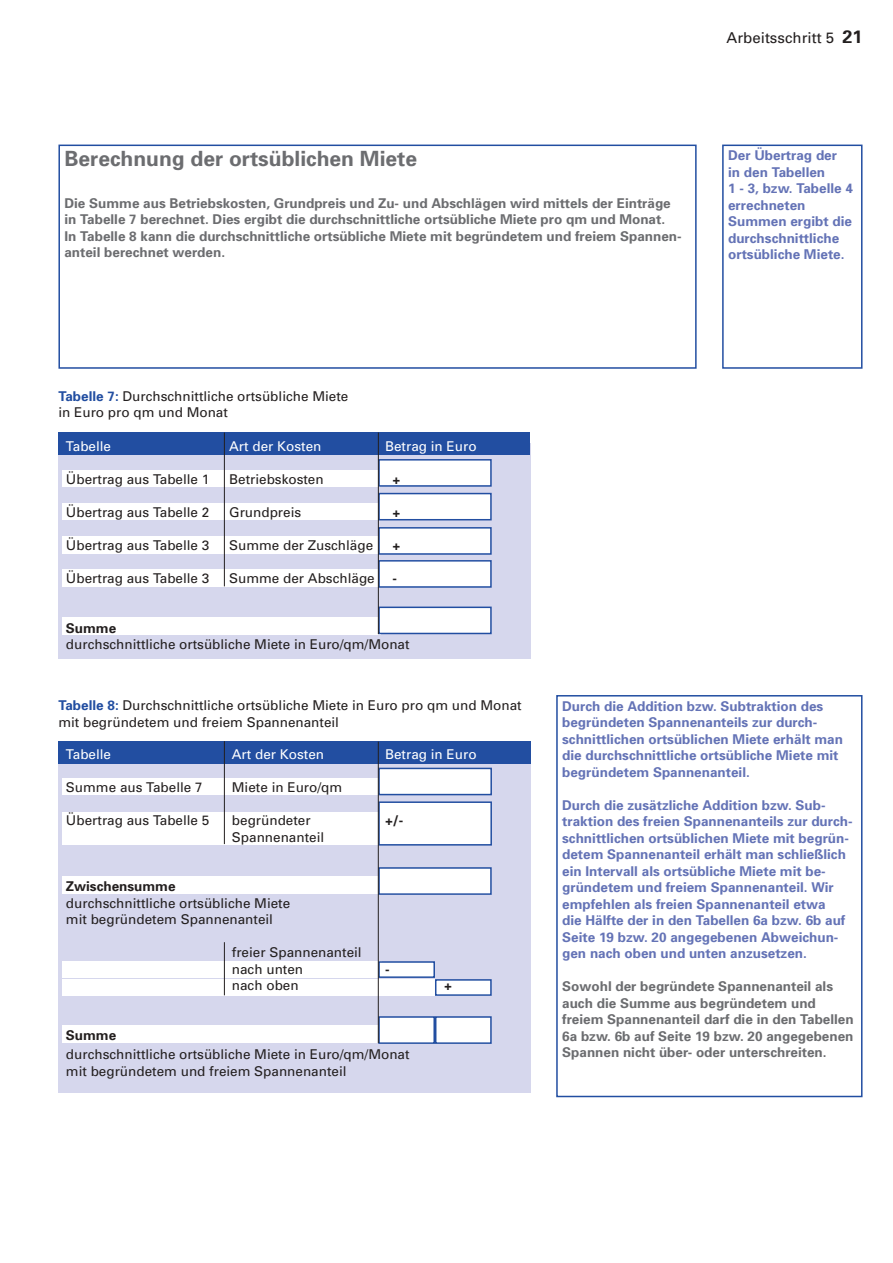
<style>
.page{position:relative;width:893px;height:1263px;background:#fff}
.page>*{position:absolute;margin:0;border:0;box-sizing:border-box;transform-origin:0 0}
.t1{font:700 21px "Univers";color:#6c6d70}
.t2{font:15px "Univers";color:#231f1f}
.t3{font:700 13.5px/16.5px "Univers";color:#6473b6}
.t4{font:13.5px/16.5px "Univers";color:#231f1f}
.t5{font:700 13.5px/16.5px "Univers";color:#6c6d70}
.t6{font:13.5px "Univers";color:#fff}
.t7{font:700 13.5px "Univers";color:#231f1f}
.s1{font-weight:700;font-size:18px}
.s2{font-weight:700;color:#224ea1}
</style>
<div class="page">
<div style="left:58px;top:443px;width:472px;height:215px;background:#d6d7ed"></div>
<div style="left:58px;top:746px;width:472px;height:347px;background:#d6d7ed"></div>
<div style="left:58px;top:433px;width:472px;height:22px;background:#224ea1"></div>
<div style="left:62px;top:536px;width:322px;height:18px;background:#fff"></div>
<div style="left:62px;top:471px;width:317px;height:16px;background:#fff"></div>
<div style="left:62px;top:503px;width:328px;height:17px;background:#fff"></div>
<div style="left:379px;top:528px;width:112px;height:26px;background:#fff"></div>
<div style="left:378px;top:527px;width:113px;height:28px;border:2px solid #224ea1"></div>
<div style="left:62px;top:569px;width:319px;height:18px;background:#fff"></div>
<div style="left:379px;top:561px;width:112px;height:26px;background:#fff"></div>
<div style="left:378px;top:560px;width:113px;height:28px;border:2px solid #224ea1"></div>
<div style="left:62px;top:617px;width:319px;height:17px;background:#fff"></div>
<div style="left:379px;top:607px;width:112px;height:26px;background:#fff"></div>
<div style="left:378px;top:607px;width:113px;height:27px;border:2px solid #224ea1"></div>
<div style="left:379px;top:494px;width:112px;height:26px;background:#fff"></div>
<div style="left:378px;top:493px;width:113px;height:27px;border:2px solid #224ea1"></div>
<div style="left:379px;top:460px;width:112px;height:26px;background:#fff"></div>
<div style="left:378px;top:459px;width:113px;height:28px;border:2px solid #224ea1"></div>
<hr style="left:378px;top:433px;width:1px;height:201px;background:#231f1f">
<hr style="left:224px;top:433px;width:1px;height:153px;background:#231f1f">
<div style="left:58px;top:741px;width:472px;height:23px;background:#224ea1"></div>
<div style="left:62px;top:778px;width:317px;height:16px;background:#fff"></div>
<div style="left:62px;top:812px;width:328px;height:32px;background:#fff"></div>
<div style="left:62px;top:877px;width:319px;height:17px;background:#fff"></div>
<div style="left:379px;top:868px;width:112px;height:26px;background:#fff"></div>
<div style="left:378px;top:867px;width:113px;height:28px;border:2px solid #224ea1"></div>
<div style="left:62px;top:962px;width:320px;height:16px;background:#fff"></div>
<div style="left:62px;top:979px;width:373px;height:17px;background:#fff"></div>
<div style="left:435px;top:980px;width:56px;height:15px;background:#fff"></div>
<div style="left:435px;top:979px;width:56px;height:17px;border:2px solid #224ea1"></div>
<div style="left:379px;top:962px;width:55px;height:15px;background:#fff"></div>
<div style="left:378px;top:961px;width:57px;height:17px;border:2px solid #224ea1"></div>
<div style="left:62px;top:1026px;width:319px;height:17px;background:#fff"></div>
<div style="left:379px;top:1017px;width:55px;height:26px;background:#fff"></div>
<div style="left:378px;top:1016px;width:57px;height:28px;border:2px solid #224ea1"></div>
<div style="left:435px;top:1017px;width:56px;height:26px;background:#fff"></div>
<div style="left:435px;top:1016px;width:56px;height:28px;border:2px solid #224ea1"></div>
<div style="left:379px;top:802px;width:112px;height:43px;background:#fff"></div>
<div style="left:378px;top:801px;width:114px;height:45px;border:2px solid #224ea1"></div>
<div style="left:379px;top:768px;width:112px;height:27px;background:#fff"></div>
<div style="left:378px;top:768px;width:114px;height:27px;border:2px solid #224ea1"></div>
<hr style="left:224px;top:741px;width:1px;height:103px;background:#231f1f">
<hr style="left:224px;top:942px;width:1px;height:53px;background:#231f1f">
<hr style="left:378px;top:742px;width:1px;height:301px;background:#231f1f">
<div style="left:58px;top:145px;width:638px;height:224px;border:2px solid #224ea1"></div>
<div style="left:722px;top:145px;width:140px;height:224px;border:2px solid #224ea1"></div>
<div style="left:556px;top:695px;width:306px;height:402px;border:2px solid #224ea1"></div>
<h1 class="t1" style="left:64px;top:151px;width:354px">Berechnung der ortsüblichen Miete</h1>
<p class="t5" style="left:64px;top:196px;width:618px">Die Summe aus Betriebskosten, Grundpreis und Zu- und Abschlägen wird mittels der Einträge in Tabelle 7 berechnet. Dies ergibt die durchschnittliche ortsübliche Miete pro qm und Monat.<br>In Tabelle 8 kann die durchschnittliche ortsübliche Miete mit begründetem und freiem Spannen&shy;anteil berechnet werden.</p>
<p class="t2" style="left:726px;top:32px;width:137px">Arbeitsschritt 5 <span class="s1">21</span></p>
<p class="t3" style="left:728px;top:148px;width:126px">Der Übertrag der<br>in den Tabellen<br>1 - 3, bzw. Tabelle 4 errechneten<br>Summen ergibt die durchschnittliche ortsübliche Miete.</p>
<p class="t4" style="left:58px;top:389px;width:291px"><span class="s2">Tabelle 7:</span> Durchschnittliche ortsübliche Miete in Euro pro qm und Monat</p>
<p class="t6" style="left:66px;top:441px;width:47px">Tabelle</p>
<p class="t6" style="left:229px;top:441px;width:94px">Art der Kosten</p>
<p class="t6" style="left:385px;top:441px;width:93px">Betrag in Euro</p>
<p class="t4" style="left:66px;top:472px;width:145px">Übertrag aus Tabelle 1</p>
<p class="t4" style="left:229px;top:472px;width:96px">Betriebskosten</p>
<p class="t7" style="left:392px;top:474px;width:9px">+</p>
<p class="t4" style="left:66px;top:505px;width:145px">Übertrag aus Tabelle 2</p>
<p class="t4" style="left:229px;top:505px;width:73px">Grundpreis</p>
<p class="t7" style="left:392px;top:507px;width:9px">+</p>
<p class="t4" style="left:66px;top:538px;width:145px">Übertrag aus Tabelle 3</p>
<p class="t4" style="left:229px;top:538px;width:145px">Summe der Zuschläge</p>
<p class="t7" style="left:392px;top:540px;width:9px">+</p>
<p class="t4" style="left:66px;top:571px;width:145px">Übertrag aus Tabelle 3</p>
<p class="t4" style="left:229px;top:571px;width:147px">Summe der Abschläge</p>
<p class="t7" style="left:392px;top:573px;width:6px">-</p>
<p class="t7" style="left:66px;top:623px;width:52px">Summe</p>
<p class="t4" style="left:66px;top:637px;width:345px">durchschnittliche ortsübliche Miete in Euro/qm/Monat</p>
<p class="t4" style="left:58px;top:698px;width:464px"><span class="s2">Tabelle 8:</span> Durchschnittliche ortsübliche Miete in Euro pro qm und Monat mit begründetem und freiem Spannenanteil</p>
<p class="t6" style="left:66px;top:750px;width:47px">Tabelle</p>
<p class="t6" style="left:232px;top:750px;width:94px">Art der Kosten</p>
<p class="t6" style="left:385px;top:750px;width:93px">Betrag in Euro</p>
<p class="t4" style="left:66px;top:781px;width:138px">Summe aus Tabelle 7</p>
<p class="t4" style="left:232px;top:781px;width:112px">Miete in Euro/qm</p>
<p class="t4" style="left:66px;top:814px;width:145px">Übertrag aus Tabelle 5</p>
<p class="t4" style="left:232px;top:814px;width:80px">begründeter</p>
<p class="t7" style="left:385px;top:816px;width:20px">+/-</p>
<p class="t4" style="left:232px;top:830px;width:94px">Spannenanteil</p>
<p class="t7" style="left:66px;top:882px;width:111px">Zwischensumme</p>
<p class="t4" style="left:66px;top:896px;width:226px">durchschnittliche ortsübliche Miete mit begründetem Spannenanteil</p>
<p class="t4" style="left:232px;top:946px;width:131px">freier Spannenanteil nach unten</p>
<p class="t7" style="left:385px;top:964px;width:6px">-</p>
<p class="t4" style="left:232px;top:979px;width:68px">nach oben</p>
<p class="t7" style="left:444px;top:981px;width:9px">+</p>
<p class="t7" style="left:66px;top:1030px;width:52px">Summe</p>
<p class="t4" style="left:66px;top:1048px;width:345px">durchschnittliche ortsübliche Miete in Euro/qm/Monat mit begründetem und freiem Spannenanteil</p>
<p class="t3" style="left:562px;top:699px;width:282px">Durch die Addition bzw. Subtraktion des begründeten Spannenanteils zur durch&shy;schnittlichen ortsüblichen Miete erhält man die durchschnittliche ortsübliche Miete mit begründetem Spannenanteil.</p>
<p class="t3" style="left:562px;top:798px;width:292px">Durch die zusätzliche Addition bzw. Sub&shy;traktion des freien Spannenanteils zur durch&shy;schnittlichen ortsüblichen Miete mit begrün&shy;detem Spannenanteil erhält man schließlich ein Intervall als ortsübliche Miete mit be&shy;gründetem und freiem Spannenanteil. Wir empfehlen als freien Spannenanteil etwa<br>die Hälfte der in den Tabellen 6a bzw. 6b auf Seite 19 bzw. 20 angegebenen Abweichun&shy;gen nach oben und unten anzusetzen.</p>
<p class="t5" style="left:562px;top:979px;width:293px">Sowohl der begründete Spannenanteil als auch die Summe aus begründetem und freiem Spannenanteil darf die in den Tabellen 6a bzw. 6b auf Seite 19 bzw. 20 angegebenen Spannen nicht über- oder unterschreiten.</p>
</div>
